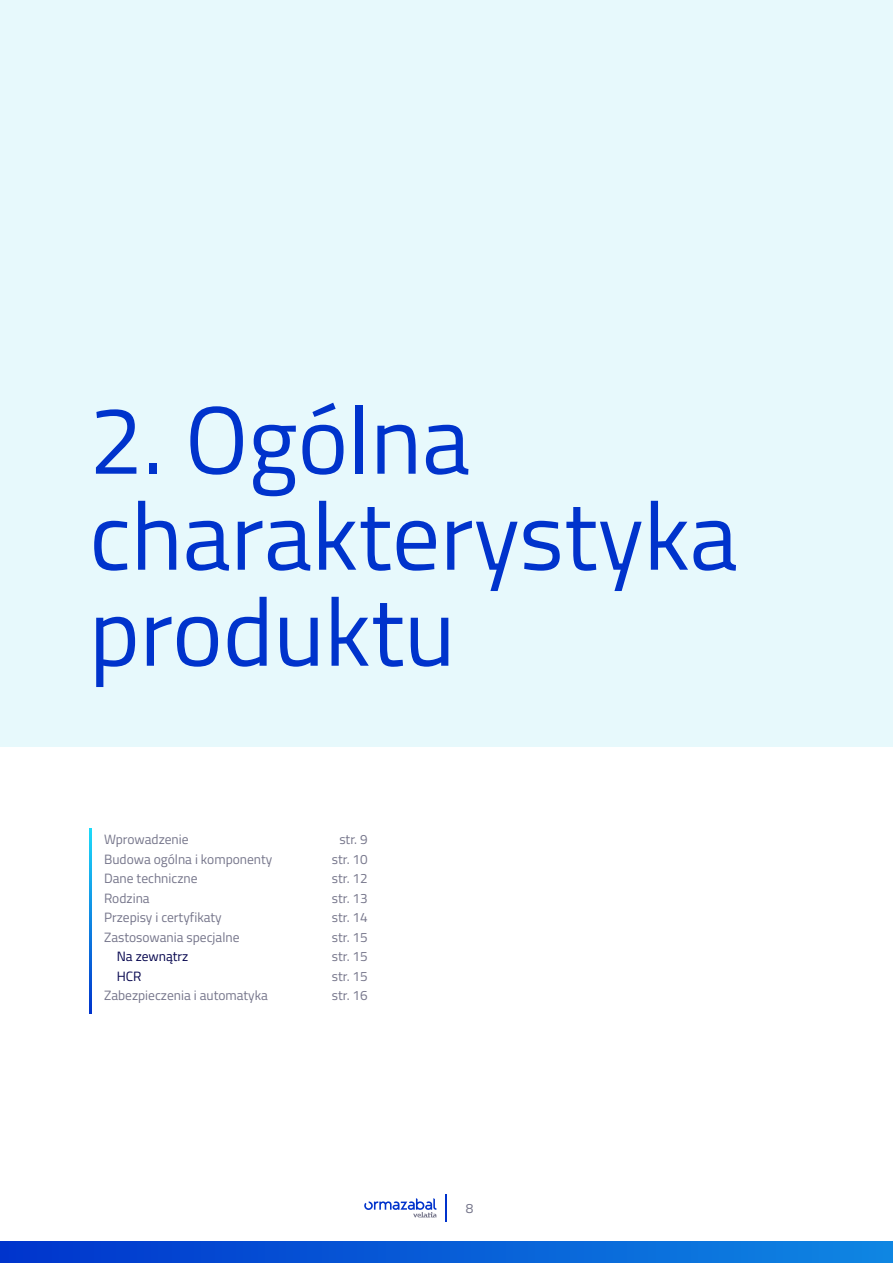
<style>
.page{position:relative;width:893px;height:1263px;background:#fff}
.page>*{position:absolute;margin:0;border:0;box-sizing:border-box;transform-origin:0 0}
.t1{font:96px/96px "Titillium Web";color:#03c}
.nivel_1{font:13.5px "Titillium Web";color:#76768b}
.nivel_2{font:13.5px "Titillium Web";color:#76768b}
.nivel_2-2{font:13.5px "Titillium Web";color:#05054e}
</style>
<div class="page">
<svg style="left:445px;top:1194px;width:1px;height:27px"></svg>
<svg style="left:364px;top:1198px;width:72px;height:19px"></svg>
<div style="left:0;top:0;width:893px;height:746px;background:#e7f9fc"></div>
<svg style="left:89px;top:829px;width:2px;height:184px"></svg>
<div style="left:0;top:1242px;width:893px;height:21px;background:linear-gradient(to right,#0034cc,#0f86e2)"></div>
<p class="t1" style="left:89px;top:387px;width:650px">2. Ogólna charakterystyka produktu</p>
<p class="nivel_1" style="left:104px;top:830px;width:86px">Wprowadzenie</p>
<p class="nivel_1" style="left:339px;top:830px;width:30px">str. 9</p>
<p class="nivel_1" style="left:104px;top:849px;width:170px">Budowa ogólna i komponenty</p>
<p class="nivel_1" style="left:332px;top:849px;width:37px">str. 10</p>
<p class="nivel_1" style="left:104px;top:869px;width:95px">Dane techniczne</p>
<p class="nivel_1" style="left:332px;top:869px;width:37px">str. 12</p>
<p class="nivel_1" style="left:104px;top:888px;width:47px">Rodzina</p>
<p class="nivel_1" style="left:332px;top:888px;width:37px">str. 13</p>
<p class="nivel_1" style="left:104px;top:908px;width:119px">Przepisy i certyfikaty</p>
<p class="nivel_1" style="left:332px;top:908px;width:37px">str. 14</p>
<p class="nivel_1" style="left:104px;top:927px;width:137px">Zastosowania specjalne</p>
<p class="nivel_1" style="left:332px;top:927px;width:37px">str. 15</p>
<p class="nivel_2-2" style="left:117px;top:947px;width:73px">Na zewnątrz</p>
<p class="nivel_2" style="left:332px;top:947px;width:37px">str. 15</p>
<p class="nivel_2-2" style="left:117px;top:966px;width:26px">HCR</p>
<p class="nivel_2" style="left:332px;top:966px;width:37px">str. 15</p>
<p class="nivel_2" style="left:104px;top:986px;width:165px">Zabezpieczenia i automatyka</p>
<p class="nivel_2" style="left:332px;top:986px;width:37px">str. 16</p>
<p class="nivel_2" style="left:466px;top:1198px;width:9px">8</p>
</div>
